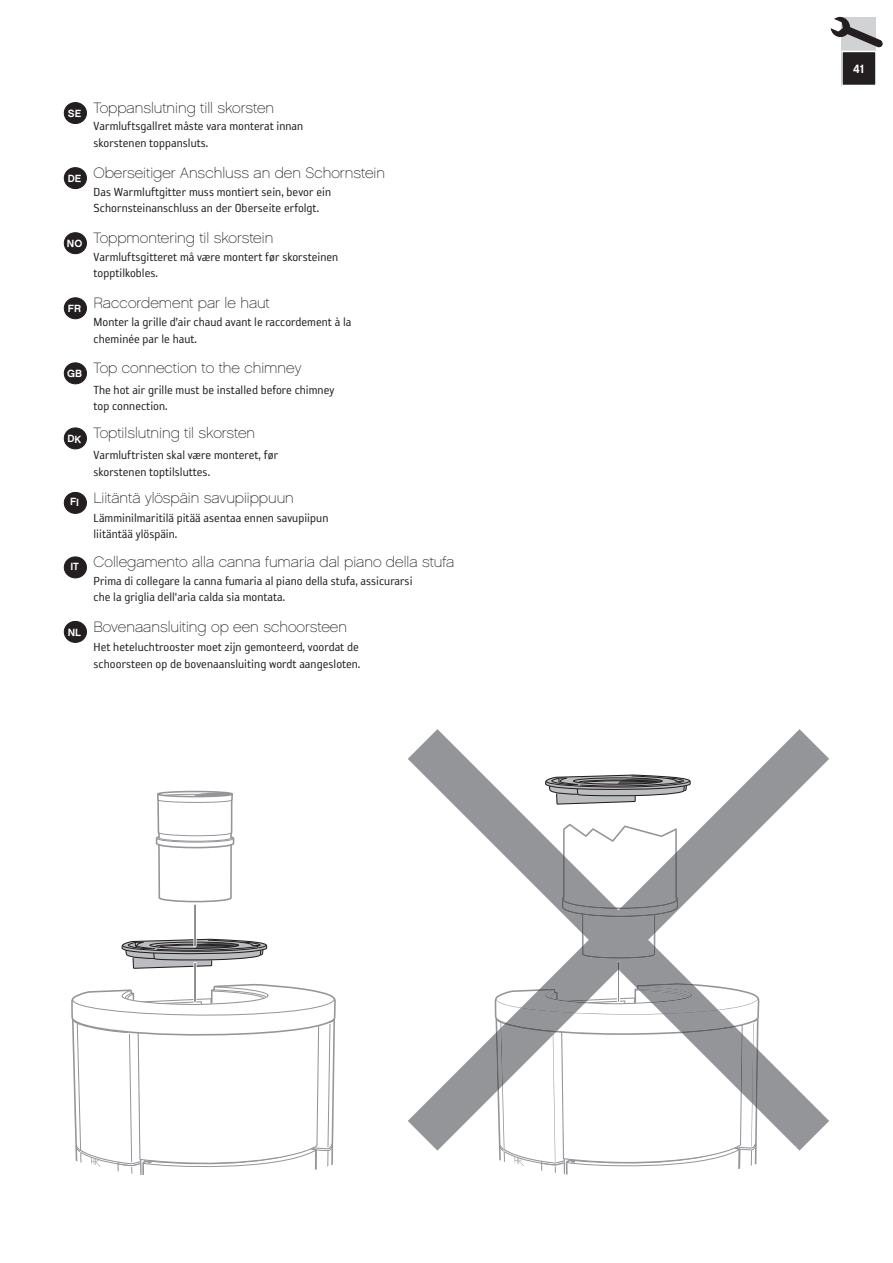
<style>
.page{position:relative;width:893px;height:1263px;background:#fff}
.page>*{position:absolute;margin:0;border:0;box-sizing:border-box;transform-origin:0 0}
.t1{font:15px "Chalet Paris Nineteen Sixty";color:#231f20}
.t2{font:13.5px/16.2px "Reykjavik One OT A Gauge";color:#231f20}
.t3{font:12px "Chalet New York Nineteen Sixty";color:#fff}
</style>
<div class="page">
<div style="left:842px;top:17px;width:34px;height:68px;background:linear-gradient(to right,#d1d2d4,#d1d2d4)"></div>
<div style="left:842px;top:51px;width:34px;height:34px;background:#231f20"></div>
<div style="left:841px;top:51px;width:36px;height:35px;border:2px solid #fff"></div>
<div style="left:64px;top:102px;width:23px;height:22px;background:#231f20;border-radius:50%"></div>
<div style="left:64px;top:102px;width:23px;height:22px;border:1px solid #231f20;border-radius:50%"></div>
<div style="left:64px;top:168px;width:23px;height:21px;background:#231f20;border-radius:50%"></div>
<div style="left:64px;top:167px;width:23px;height:22px;border:1px solid #231f20;border-radius:50%"></div>
<div style="left:64px;top:233px;width:23px;height:21px;background:#231f20;border-radius:50%"></div>
<div style="left:64px;top:232px;width:23px;height:22px;border:1px solid #231f20;border-radius:50%"></div>
<div style="left:64px;top:298px;width:23px;height:21px;background:#231f20;border-radius:50%"></div>
<div style="left:64px;top:297px;width:23px;height:22px;border:1px solid #231f20;border-radius:50%"></div>
<div style="left:64px;top:363px;width:23px;height:21px;background:#231f20;border-radius:50%"></div>
<div style="left:64px;top:362px;width:23px;height:22px;border:1px solid #231f20;border-radius:50%"></div>
<div style="left:64px;top:428px;width:23px;height:21px;background:#231f20;border-radius:50%"></div>
<div style="left:64px;top:427px;width:23px;height:22px;border:1px solid #231f20;border-radius:50%"></div>
<div style="left:64px;top:492px;width:23px;height:21px;background:#231f20;border-radius:50%"></div>
<div style="left:64px;top:492px;width:23px;height:22px;border:1px solid #231f20;border-radius:50%"></div>
<div style="left:64px;top:557px;width:23px;height:21px;background:#231f20;border-radius:50%"></div>
<div style="left:64px;top:556px;width:23px;height:22px;border:1px solid #231f20;border-radius:50%"></div>
<div style="left:64px;top:621px;width:23px;height:21px;background:#231f20;border-radius:50%"></div>
<div style="left:64px;top:621px;width:23px;height:22px;border:1px solid #231f20;border-radius:50%"></div>
<div style="left:157px;top:791px;width:76px;height:6px;border:2px solid #939598;border-radius:50%"></div>
<svg style="left:71px;top:792px;width:265px;height:383px"></svg>
<svg style="left:408px;top:729px;width:421px;height:101px"></svg>
<svg style="left:408px;top:1050px;width:421px;height:100px"></svg>
<svg style="left:479px;top:824px;width:317px;height:351px"></svg>
<svg style="left:830px;top:17px;width:53px;height:31px"></svg>
<p class="t1" style="left:94px;top:99px;width:182px">Toppanslutning till skorsten</p>
<p class="t2" style="left:94px;top:118px;width:211px">Varmluftsgallret måste vara monterat innan skorstenen toppansluts.</p>
<p class="t1" style="left:94px;top:164px;width:293px">Oberseitiger Anschluss an den Schornstein</p>
<p class="t2" style="left:94px;top:184px;width:239px">Das Warmluftgitter muss montiert sein, bevor ein<br>Schornsteinanschluss an der Oberseite erfolgt.</p>
<p class="t1" style="left:94px;top:229px;width:181px">Toppmontering til skorstein</p>
<p class="t2" style="left:94px;top:249px;width:246px">Varmluftsgitteret må være montert før skorsteinen topptilkobles.</p>
<p class="t1" style="left:94px;top:294px;width:178px">Raccordement par le haut</p>
<p class="t2" style="left:94px;top:314px;width:259px">Monter la grille d’air chaud avant le raccordement à la cheminée par le haut.</p>
<p class="t1" style="left:94px;top:359px;width:209px">Top connection to the chimney</p>
<p class="t2" style="left:94px;top:382px;width:242px">The hot air grille must be installed before chimney top connection.</p>
<p class="t1" style="left:94px;top:425px;width:163px">Toptilslutning til skorsten</p>
<p class="t2" style="left:94px;top:447px;width:186px">Varmluftristen skal være monteret, før skorstenen toptilsluttes.</p>
<p class="t1" style="left:94px;top:489px;width:202px">Liitäntä ylöspäin savupiippuun</p>
<p class="t2" style="left:94px;top:510px;width:236px">Lämminilmaritilä pitää asentaa ennen savupiipun liitäntää ylöspäin.</p>
<p class="t1" style="left:94px;top:553px;width:362px">Collegamento alla canna fumaria dal piano della stufa</p>
<p class="t2" style="left:94px;top:573px;width:320px">Prima di collegare la canna fumaria al piano della stufa, assicurarsi che la griglia dell'aria calda sia montata.</p>
<p class="t1" style="left:94px;top:618px;width:255px">Bovenaansluiting op een schoorsteen</p>
<p class="t2" style="left:94px;top:639px;width:268px">Het heteluchtrooster moet zijn gemonteerd, voordat de schoorsteen op de bovenaansluiting wordt aangesloten.</p>
<p class="t3" style="left:853px;top:61px;width:13px">41</p>
</div>
